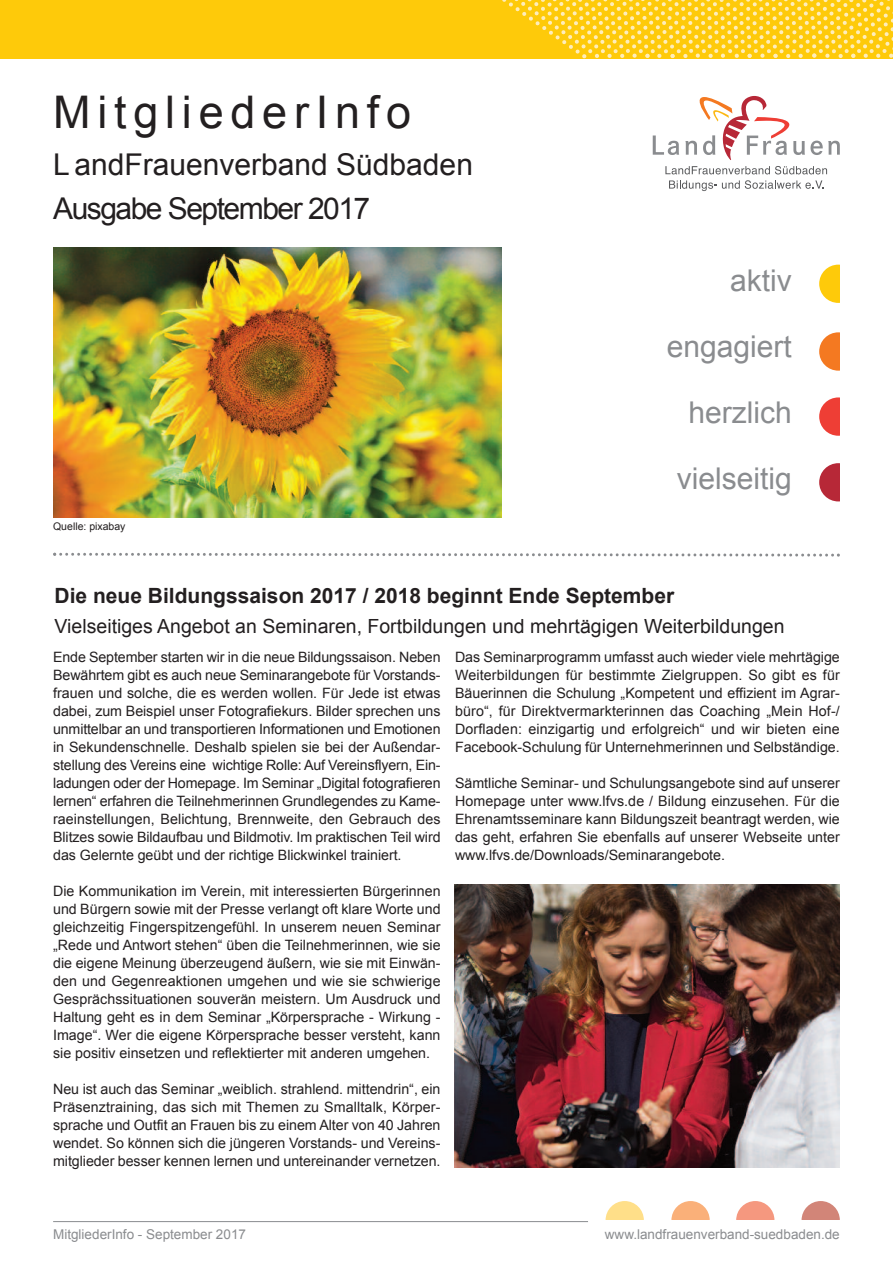
<style>
.page{position:relative;width:893px;height:1263px;background:#fff}
.page>*{position:absolute;margin:0;border:0;box-sizing:border-box;transform-origin:0 0}
.t1{font:45px "Arial";letter-spacing:.15em;color:#231f20}
.t2{font:30px/44.5px "Arial";color:#231f20}
.t3{font:30px "Arial";color:#8a8c8f}
.t4{font:700 21px "Arial";color:#231f20}
.t5{font:19.5px "Arial";color:#231f20}
.t6{font:14.25px/18px "Arial";color:#231f20;text-align:justify}
.t7{font:13.5px "Arial";color:#8a8c8f}
.t8{font:10.5px "Arial";color:#231f20}
</style>
<div class="page">
<hr style="left:53px;top:1221px;width:535px;height:1px;background:#8a8c8f">
<div style="left:606px;top:1201px;width:38px;height:38px;background:#ffdf89;border-radius:50%"></div>
<div style="left:671px;top:1201px;width:39px;height:38px;background:#fab079;border-radius:50%"></div>
<div style="left:736px;top:1201px;width:38px;height:38px;background:#f5987f;border-radius:50%"></div>
<div style="left:801px;top:1201px;width:39px;height:38px;background:#d28578;border-radius:50%"></div>
<div style="left:602px;top:1220px;width:242px;height:26px;background:#fff"></div>
<div style="left:0;top:0;width:893px;height:58px;background:#feca0a"></div>
<svg style="left:489px;top:0;width:404px;height:59px"></svg>
<svg style="left:653px;top:135px;width:26px;height:20px"></svg>
<svg style="left:685px;top:96px;width:155px;height:64px"></svg>
<svg style="left:665px;top:166px;width:162px;height:8px"></svg>
<svg style="left:669px;top:180px;width:155px;height:11px"></svg>
<svg style="left:53px;top:552px;width:787px;height:5px"></svg>
<img style="left:53px;top:248px;width:448px;height:270px">
<div style="left:819px;top:265px;width:38px;height:38px;background:#feca0a;border-radius:50%"></div>
<div style="left:819px;top:332px;width:38px;height:39px;background:#f47921;border-radius:50%"></div>
<div style="left:819px;top:397px;width:38px;height:39px;background:#ee3e35;border-radius:50%"></div>
<div style="left:819px;top:463px;width:38px;height:38px;background:#b72837;border-radius:50%"></div>
<div style="left:840px;top:253px;width:39px;height:305px;background:#fff"></div>
<img style="left:454px;top:884px;width:385px;height:283px">
<h1 class="t1" style="left:53px;top:88px;width:359px">MitgliederInfo</h1>
<h2 class="t2" style="left:53px;top:142px;width:421px">L andFrauenverband Südbaden<br>Ausgabe September 2017</h2>
<p class="t8" style="left:53px;top:521px;width:74px">Quelle: pixabay</p>
<h2 class="t3" style="left:730px;top:264px;width:63px">aktiv</h2>
<h2 class="t3" style="left:667px;top:330px;width:127px">engagiert</h2>
<h2 class="t3" style="left:688px;top:396px;width:105px">herzlich</h2>
<h2 class="t3" style="left:677px;top:462px;width:117px">vielseitig</h2>
<h3 class="t4" style="left:55px;top:584px;width:621px">Die neue Bildungssaison 2017 / 2018 beginnt Ende September</h3>
<h3 class="t5" style="left:55px;top:615px;width:731px">Vielseitiges Angebot an Seminaren, Fortbildungen und mehrtägigen Weiterbildungen</h3>
<p class="t6" style="left:53px;top:648px;width:389px">Ende September starten wir in die neue Bildungssaison. Neben Bewährtem gibt es auch neue Seminarangebote für Vorstands&shy;frauen und solche, die es werden wollen. Für Jede ist etwas dabei, zum Beispiel unser Fotografiekurs. Bilder sprechen uns unmittelbar an und transportieren Informationen und Emotionen in Sekundenschnelle. Deshalb spielen sie bei der Außendar&shy;stellung des Vereins eine wichtige Rolle: Auf Vereinsflyern, Ein&shy;ladungen oder der Homepage. Im Seminar „Digital fotografieren lernen“ erfahren die Teilnehmerinnen Grundlegendes zu Kame&shy;raeinstellungen, Belichtung, Brennweite, den Gebrauch des Blitzes sowie Bildaufbau und Bildmotiv. Im praktischen Teil wird das Gelernte geübt und der richtige Blickwinkel trainiert.</p>
<p class="t6" style="left:53px;top:882px;width:389px">Die Kommunikation im Verein, mit interessierten Bürgerinnen und Bürgern sowie mit der Presse verlangt oft klare Worte und gleichzeitig Fingerspitzengefühl. In unserem neuen Seminar „Rede und Antwort stehen“ üben die Teilnehmerinnen, wie sie die eigene Meinung überzeugend äußern, wie sie mit Einwän&shy;den und Gegenreaktionen umgehen und wie sie schwierige Gesprächssituationen souverän meistern. Um Ausdruck und Haltung geht es in dem Seminar „Körpersprache - Wirkung - Image“. Wer die eigene Körpersprache besser versteht, kann sie positiv einsetzen und reflektierter mit anderen umgehen.</p>
<p class="t6" style="left:53px;top:1080px;width:389px">Neu ist auch das Seminar „weiblich. strahlend. mittendrin“, ein Präsenztraining, das sich mit Themen zu Smalltalk, Körper&shy;sprache und Outfit an Frauen bis zu einem Alter von 40 Jahren wendet. So können sich die jüngeren Vorstands- und Vereins&shy;mitglieder besser kennen lernen und untereinander vernetzen.</p>
<p class="t6" style="left:455px;top:648px;width:386px">Das Seminarprogramm umfasst auch wieder viele mehrtägige Weiterbildungen für bestimmte Zielgruppen. So gibt es für Bäuerinnen die Schulung „Kompetent und effizient im Agrar&shy;büro“, für Direktvermarkterinnen das Coaching „Mein Hof-/ Dorfladen: einzigartig und erfolgreich“ und wir bieten eine Facebook-Schulung für Unternehmerinnen und Selbständige.</p>
<p class="t6" style="left:455px;top:774px;width:386px">Sämtliche Seminar- und Schulungsangebote sind auf unserer Homepage unter www.lfvs.de / Bildung einzusehen. Für die Ehrenamtsseminare kann Bildungszeit beantragt werden, wie das geht, erfahren Sie ebenfalls auf unserer Webseite unter www.lfvs.de/Downloads/Seminarangebote.</p>
<p class="t7" style="left:53px;top:1227px;width:194px">MitgliederInfo - September 2017</p>
<p class="t7" style="left:605px;top:1227px;width:236px">www.landfrauenverband-suedbaden.de</p>
</div>
